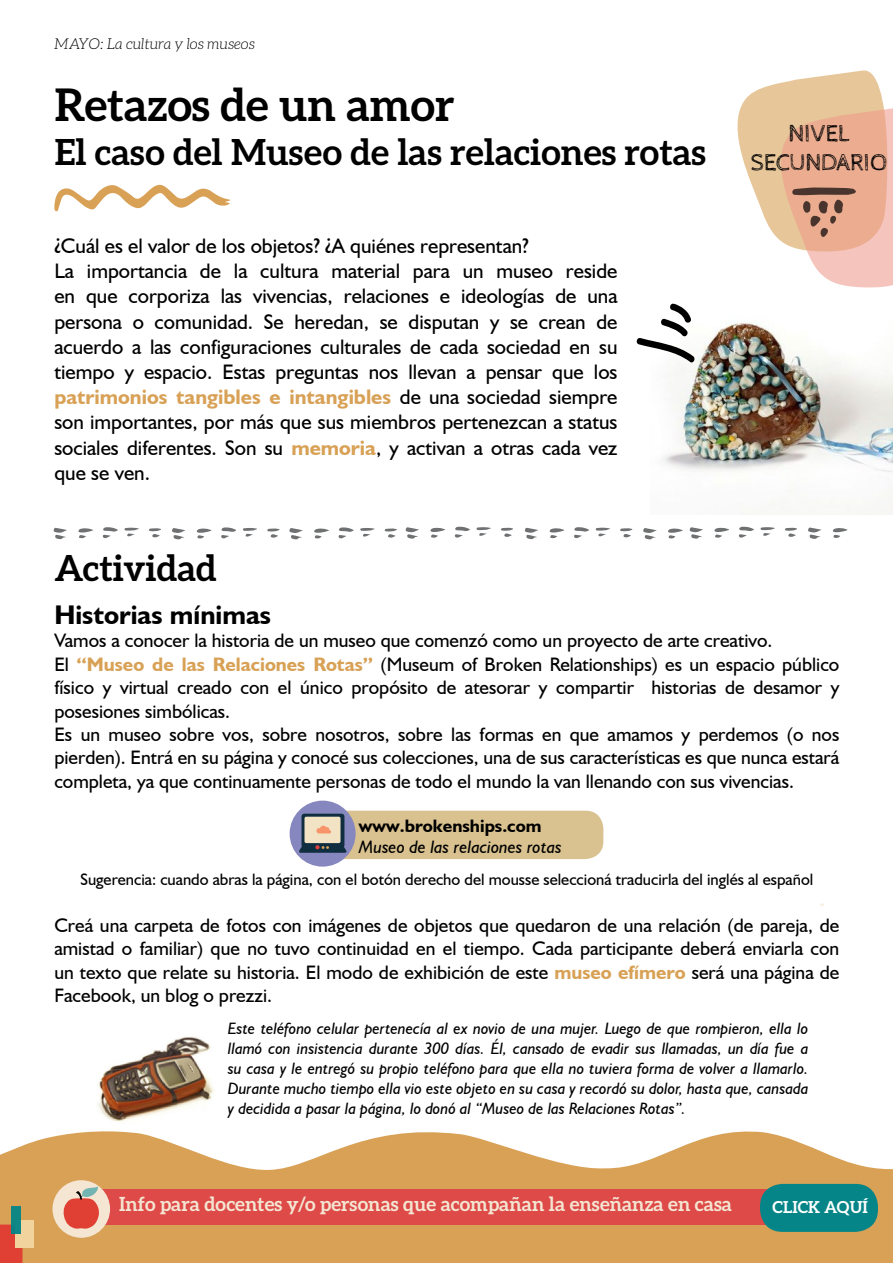
<style>
.page{position:relative;width:893px;height:1263px;background:#fff}
.page>*{position:absolute;margin:0;border:0;box-sizing:border-box;transform-origin:0 0}
.t1{font:700 45px "Aleo";color:#000}
.t2{font:700 36px "Aleo";color:#000}
.t3{font:700 27px "Humanist 521 BT";color:#000}
.t4{font:24px "Cabin Sketch";color:#000}
.t5{font:21px/25.2px "Humanist 521 BT";color:#000;text-align:justify}
.t6{font:19.5px/23.4px "Humanist 521 BT";color:#000;text-align:justify}
.t7{font:700 19.5px "Aleo";color:#f4e6d3}
.t8{font:italic 18px "Humanist 521 BT";color:#000}
.t9{font:700 18px "Humanist 521 BT";color:#000}
.t10{font:italic 16.5px/19.8px "Humanist 521 BT";color:#000;text-align:justify}
.t11{font:16.5px "Humanist 521 BT";color:#000}
.t12{font:700 16.5px "Aleo";color:#fff}
.t13{font:italic 300 15px "Aleo";color:#000}
.s1{font-weight:700;color:#d8a156}
</style>
<div class="page">
<svg style="left:0;top:1131px;width:893px;height:132px;fill:#d8a156"></svg>
<div style="left:99px;top:1189px;width:673px;height:36px;background:#de4a48"></div>
<div style="left:52px;top:1180px;width:58px;height:58px;background:#f4e6d3;border-radius:50%"></div>
<svg style="left:63px;top:1187px;width:36px;height:42px"></svg>
<div style="left:16px;top:1220px;width:18px;height:27px;background:#f1d39e"></div>
<div style="left:11px;top:1207px;width:10px;height:27px;background:#0e8684"></div>
<svg style="left:737px;top:70px;width:156px;height:218px"></svg>
<svg style="left:54px;top:184px;width:176px;height:27px"></svg>
<svg style="left:430px;top:526px;width:61px;height:12px"></svg>
<svg style="left:53px;top:527px;width:14px;height:13px"></svg>
<svg style="left:149px;top:527px;width:270px;height:13px"></svg>
<svg style="left:78px;top:527px;width:61px;height:12px"></svg>
<svg style="left:501px;top:527px;width:202px;height:13px"></svg>
<svg style="left:785px;top:527px;width:63px;height:12px"></svg>
<svg style="left:714px;top:526px;width:61px;height:12px"></svg>
<img style="left:662px;top:322px;width:231px;height:192px">
<svg style="left:636px;top:303px;width:60px;height:61px"></svg>
<div style="left:327px;top:811px;width:276px;height:48px;background:#d9c28f;border-radius:18px"></div>
<div style="left:290px;top:801px;width:66px;height:66px;background:#8787bf;border-radius:50%"></div>
<div style="left:301px;top:814px;width:43px;height:34px;background:#0f2e40;border-radius:3px"></div>
<div style="left:304px;top:816px;width:37px;height:28px;background:#e6d9bd;border-radius:2px"></div>
<div style="left:304px;top:817px;width:36px;height:26px;background:#f2e3c4;border-radius:2px"></div>
<svg style="left:299px;top:841px;width:48px;height:12px"></svg>
<svg style="left:316px;top:825px;width:15px;height:8px"></svg>
<img style="left:98px;top:1037px;width:116px;height:85px">
<div style="left:760px;top:1184px;width:118px;height:48px;background:#058587;border-radius:22px"></div>
<p class="t13" style="left:54px;top:36px;width:202px">MAYO: La cultura y los museos</p>
<p class="t1" style="left:55px;top:79px;width:401px">Retazos de un amor</p>
<p class="t2" style="left:55px;top:131px;width:653px">El caso del Museo de las relaciones rotas</p>
<p class="t5" style="left:54px;top:233px;width:476px">¿Cuál es el valor de los objetos? ¿A quiénes representan?</p>
<p class="t5" style="left:54px;top:258px;width:565px">La importancia de la cultura material para un museo reside en que corporiza las vivencias, relaciones e ideologías de una persona o comunidad. Se heredan, se disputan y se crean de acuerdo a las configuraciones culturales de cada sociedad en su tiempo y espacio. Estas preguntas nos llevan a pensar que los <span class="s1">patrimonios tangibles e intangibles</span> de una sociedad siempre son importantes, por más que sus miembros pertenezcan a status sociales diferentes. Son su <span class="s1">memoria</span>, y activan a otras cada vez que se ven.</p>
<p class="t4" style="left:789px;top:120px;width:62px">NIVEL</p>
<p class="t4" style="left:751px;top:149px;width:138px">SECUNDARIO</p>
<p class="t2" style="left:54px;top:547px;width:164px">Actividad</p>
<p class="t3" style="left:54px;top:598px;width:218px">Historias mínimas</p>
<p class="t6" style="left:54px;top:629px;width:720px">Vamos a conocer la historia de un museo que comenzó como un proyecto de arte creativo.</p>
<p class="t6" style="left:54px;top:652px;width:786px">El <span class="s1">“Museo de las Relaciones Rotas”</span> (Museum of Broken Relationships) es un espacio público físico y virtual creado con el único propósito de atesorar y compartir historias de desamor y posesiones simbólicas.</p>
<p class="t6" style="left:54px;top:722px;width:786px">Es un museo sobre vos, sobre nosotros, sobre las formas en que amamos y perdemos (o nos pierden). Entrá en su página y conocé sus colecciones, una de sus características es que nunca estará completa, ya que continuamente personas de todo el mundo la van llenando con sus vivencias.</p>
<p class="t9" style="left:359px;top:814px;width:184px">www.brokenships.com</p>
<p class="t8" style="left:359px;top:836px;width:204px">Museo de las relaciones rotas</p>
<p class="t11" style="left:80px;top:869px;width:734px">Sugerencia: cuando abras la página, con el botón derecho del mousse seleccioná traducirla del inglés al español</p>
<p class="t6" style="left:54px;top:913px;width:786px">Creá una carpeta de fotos con imágenes de objetos que quedaron de una relación (de pareja, de amistad o familiar) que no tuvo continuidad en el tiempo. Cada participante deberá enviarla con un texto que relate su historia. El modo de exhibición de este <span class="s1">museo efímero</span> será una página de Facebook, un blog o prezzi.</p>
<p class="t10" style="left:228px;top:1018px;width:582px">Este teléfono celular pertenecía al ex novio de una mujer. Luego de que rompieron, ella lo llamó con insistencia durante 300 días. Él, cansado de evadir sus llamadas, un día fue a su casa y le entregó su propio teléfono para que ella no tuviera forma de volver a llamarlo.<br>Durante mucho tiempo ella vio este objeto en su casa y recordó su dolor, hasta que, cansada y decidida a pasar la página, lo donó al “Museo de las Relaciones Rotas”.</p>
<p class="t7" style="left:119px;top:1193px;width:614px">Info para docentes y/o personas que acompañan la enseñanza en casa</p>
<p class="t12" style="left:772px;top:1198px;width:98px">CLICK AQUÍ</p>
</div>
